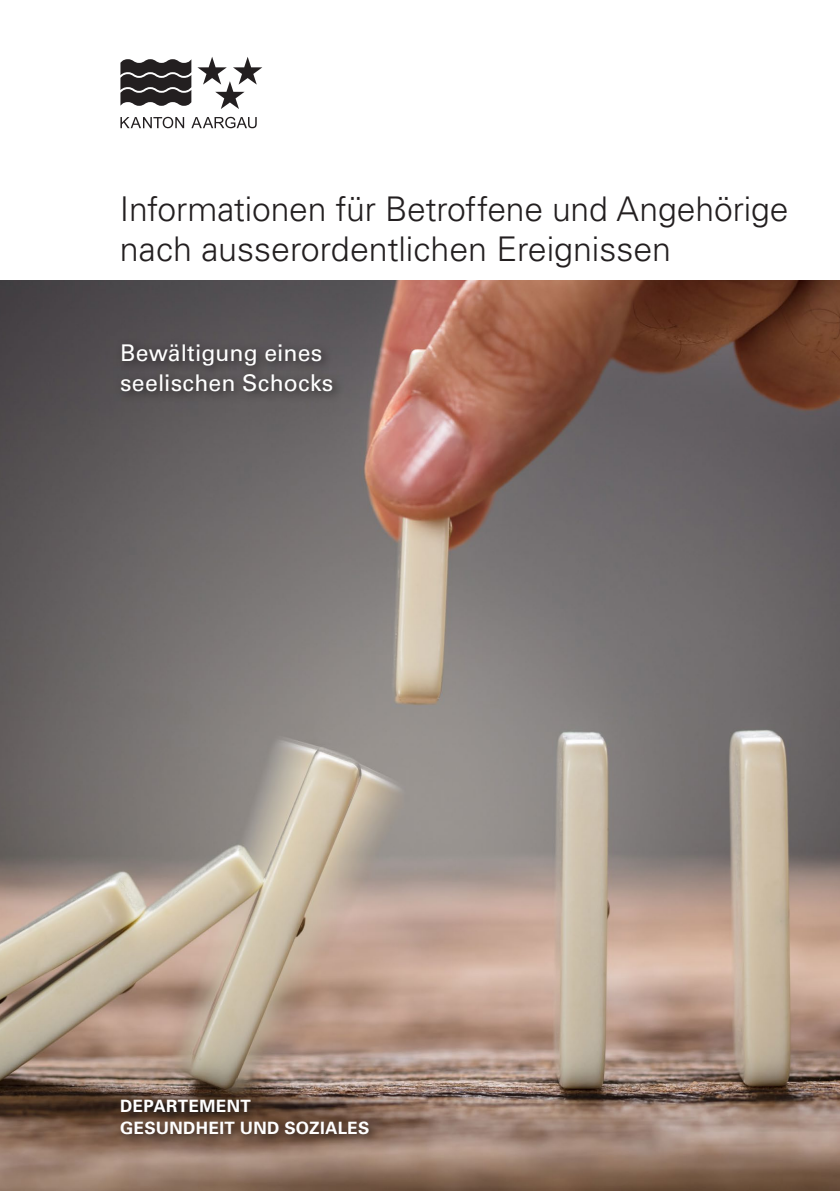
<style>
.page{position:relative;width:840px;height:1191px;background:#fff}
.page>*{position:absolute;margin:0;border:0;box-sizing:border-box;transform-origin:0 0}
.t1{font:300 34px/40.4px "Univers";letter-spacing:-.005em;color:#231f20}
.t2{font:23px/30px "Univers";letter-spacing:.005em;color:#fff}
.t3{font:700 17px/22px "Univers";letter-spacing:.02em;color:#fff}
</style>
<div class="page">
<svg style="left:197px;top:57px;width:65px;height:52px"></svg>
<svg style="left:120px;top:117px;width:64px;height:11px"></svg>
<svg style="left:191px;top:117px;width:65px;height:11px"></svg>
<svg style="left:120px;top:59px;width:71px;height:47px;background:#4a4748"></svg>
<img style="left:0;top:281px;width:839px;height:910px">
<div style="left:115px;top:337px;width:229px;height:66px;background:#231f20;opacity:.85"></div>
<div style="left:114px;top:1093px;width:266px;height:53px;background:#231f20;opacity:.85"></div>
<p class="t1" style="left:120px;top:188px;width:669px">Informationen für Betroffene und Angehörige nach ausserordentlichen Ereignissen</p>
<p class="t2" style="left:120px;top:338px;width:215px">Bewältigung eines seelischen Schocks</p>
<p class="t3" style="left:120px;top:1094px;width:251px">DEPARTEMENT<br>GESUNDHEIT UND SOZIALES</p>
</div>
